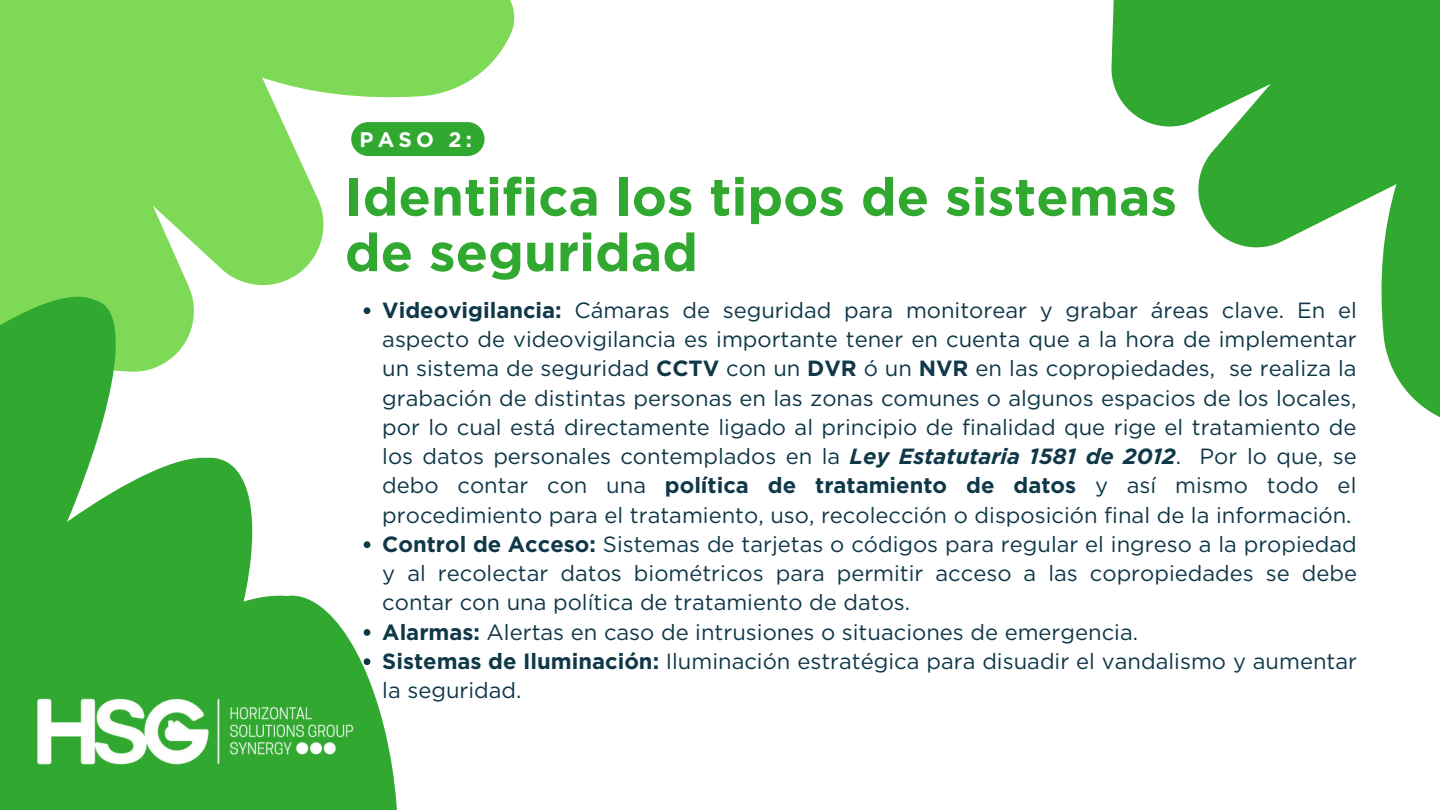
<style>
.page{position:relative;width:1440px;height:810px;background:#fff}
.page>*{position:absolute;margin:0;border:0;box-sizing:border-box;transform-origin:0 0}
.t1{font:700 53px/55.5px "Gotham";color:#31a830}
.t2{font:22px/29.2px "Gotham";color:#0f3849}
.t3{font:700 21px "Gotham";color:#fff}
.s1{font-weight:700}
.s2{font-weight:700;font-style:italic}
</style>
<div class="page">
<svg style="left:0;top:0;width:515px;height:241px;fill:#7ed957"></svg>
<svg style="left:0;top:241px;width:397px;height:569px;fill:#31a830"></svg>
<svg style="left:1111px;top:0;width:329px;height:417px;fill:#31a830"></svg>
<svg style="left:364px;top:307px;width:6px;height:7px"></svg>
<svg style="left:364px;top:541px;width:6px;height:7px"></svg>
<svg style="left:364px;top:629px;width:6px;height:7px"></svg>
<svg style="left:364px;top:658px;width:6px;height:7px"></svg>
<div style="left:351px;top:122px;width:134px;height:34px;background:#31a830;border-radius:17px"></div>
<img style="left:33px;top:699px;width:325px;height:66px">
<p class="t3" style="left:360px;top:126px;width:114px">PASO 2:</p>
<h1 class="t1" style="left:345px;top:169px;width:834px">Identifica los tipos de sistemas de seguridad</h1>
<p class="t2" style="left:382px;top:295px;width:976px"><span class="s1">Videovigilancia:</span> Cámaras de seguridad para monitorear y grabar áreas clave. En el aspecto de videovigilancia es importante tener en cuenta que a la hora de implementar un sistema de seguridad <span class="s1">CCTV</span> con un <span class="s1">DVR</span> ó un <span class="s1">NVR</span> en las copropiedades, se realiza la grabación de distintas personas en las zonas comunes o algunos espacios de los locales, por lo cual está directamente ligado al principio de finalidad que rige el tratamiento de los datos personales contemplados en la <span class="s2">Ley Estatutaria 1581 de 2012</span>. Por lo que, se debo contar con una <span class="s1">política de tratamiento de datos</span> y así mismo todo el procedimiento para el tratamiento, uso, recolección o disposición final de la información.<br><span class="s1">Control de Acceso:</span> Sistemas de tarjetas o códigos para regular el ingreso a la propiedad y al recolectar datos biométricos para permitir acceso a las copropiedades se debe contar con una política de tratamiento de datos.<br><span class="s1">Alarmas:</span> Alertas en caso de intrusiones o situaciones de emergencia.<br><span class="s1">Sistemas de Iluminación:</span> Iluminación estratégica para disuadir el vandalismo y aumentar la seguridad.</p>
</div>
